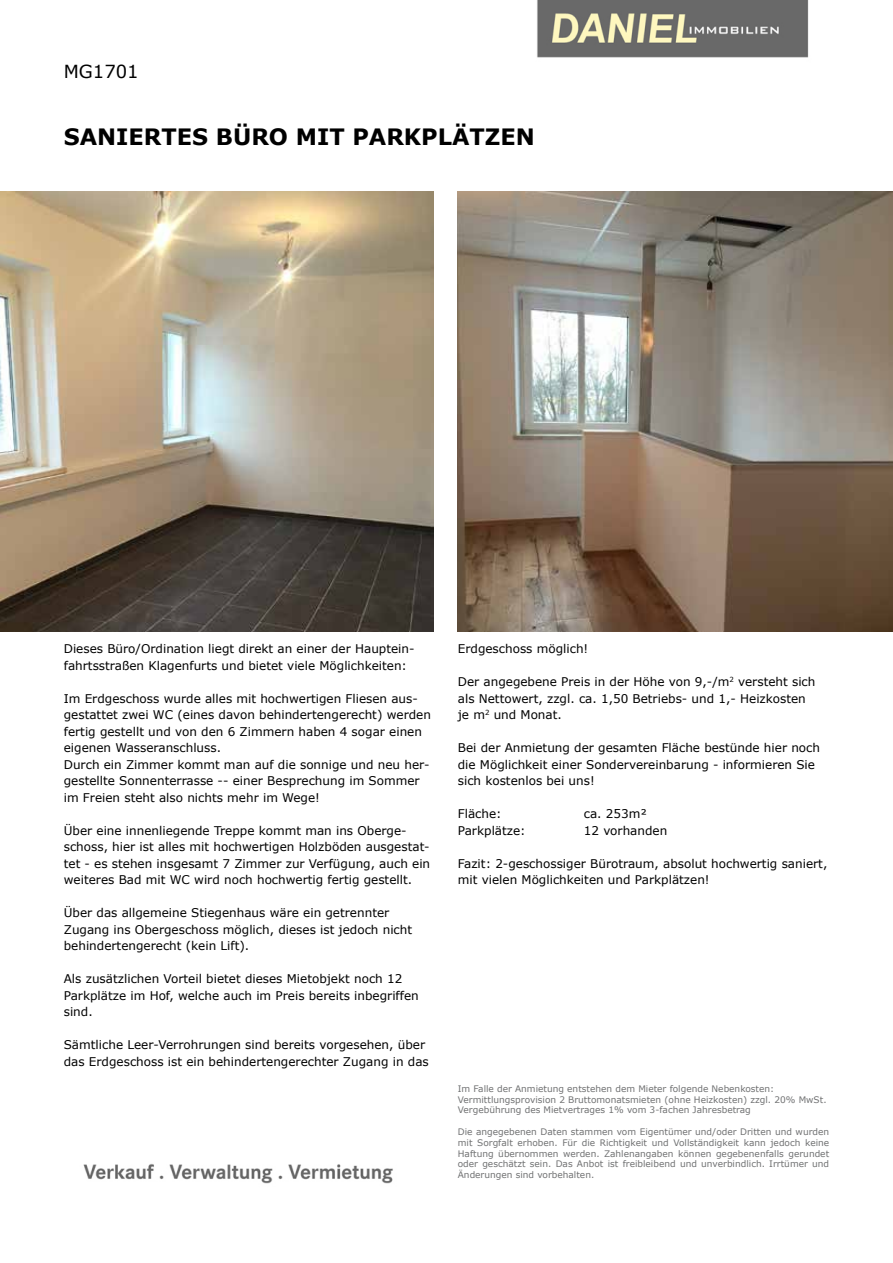
<style>
.page{position:relative;width:893px;height:1263px;background:#fff}
.page>*{position:absolute;margin:0;border:0;box-sizing:border-box;transform-origin:0 0}
.t1{font:700 22.5px "Verdana";color:#000}
.t2{font:18px "Verdana";color:#000}
.t3{font:12px/16.5px "Verdana";color:#000}
.t4{font:9px/10.8px "Verdana";color:#707172}
</style>
<div class="page">
<img style="left:1px;top:0;width:891px;height:1184px">
<div style="left:458px;top:631px;width:370px;height:482px;background:#fff"></div>
<img style="left:0;top:191px;width:434px;height:440px">
<img style="left:458px;top:191px;width:434px;height:440px">
<div style="left:458px;top:1085px;width:371px;height:126px;background:#fff"></div>
<h2 class="t2" style="left:64px;top:60px;width:76px">MG1701</h2>
<h1 class="t1" style="left:64px;top:122px;width:473px">SANIERTES BÜRO MIT PARKPLÄTZEN</h1>
<p class="t3" style="left:64px;top:641px;width:352px">Dieses Büro/Ordination liegt direkt an einer der Hauptein&shy;fahrtsstraßen Klagenfurts und bietet viele Möglichkeiten:</p>
<p class="t3" style="left:64px;top:690px;width:369px">Im Erdgeschoss wurde alles mit hochwertigen Fliesen aus&shy;gestattet zwei WC (eines davon behindertengerecht) werden fertig gestellt und von den 6 Zimmern haben 4 sogar einen eigenen Wasseranschluss.<br>Durch ein Zimmer kommt man auf die sonnige und neu her&shy;gestellte Sonnenterrasse -- einer Besprechung im Sommer im Freien steht also nichts mehr im Wege!</p>
<p class="t3" style="left:64px;top:822px;width:368px">Über eine innenliegende Treppe kommt man ins Oberge&shy;schoss, hier ist alles mit hochwertigen Holzböden ausgestat&shy;tet - es stehen insgesamt 7 Zimmer zur Verfügung, auch ein weiteres Bad mit WC wird noch hochwertig fertig gestellt.</p>
<p class="t3" style="left:64px;top:905px;width:350px">Über das allgemeine Stiegenhaus wäre ein getrennter<br>Zugang ins Obergeschoss möglich, dieses ist jedoch nicht behindertengerecht (kein Lift).</p>
<p class="t3" style="left:64px;top:971px;width:357px">Als zusätzlichen Vorteil bietet dieses Mietobjekt noch 12<br>Parkplätze im Hof, welche auch im Preis bereits inbegriffen sind.</p>
<p class="t3" style="left:64px;top:1037px;width:367px">Sämtliche Leer-Verrohrungen sind bereits vorgesehen, über das Erdgeschoss ist ein behindertengerechter Zugang in das</p>
<p class="t3" style="left:458px;top:641px;width:132px">Erdgeschoss möglich!</p>
<p class="t3" style="left:458px;top:674px;width:359px">Der angegebene Preis in der Höhe von 9,-/m<sup>2</sup> versteht sich als Nettowert, zzgl. ca. 1,50 Betriebs- und 1,- Heizkosten je m<sup>2</sup> und Monat.</p>
<p class="t3" style="left:458px;top:740px;width:364px">Bei der Anmietung der gesamten Fläche bestünde hier noch die Möglichkeit einer Sondervereinbarung - informieren Sie sich kostenlos bei uns!</p>
<p class="t3" style="left:458px;top:806px;width:45px">Fläche:</p>
<p class="t3" style="left:584px;top:806px;width:65px">ca. 253m²</p>
<p class="t3" style="left:458px;top:822px;width:69px">Parkplätze:</p>
<p class="t3" style="left:584px;top:822px;width:85px">12 vorhanden</p>
<p class="t3" style="left:458px;top:855px;width:371px">Fazit: 2-geschossiger Bürotraum, absolut hochwertig saniert, mit vielen Möglichkeiten und Parkplätzen!</p>
<p class="t4" style="left:458px;top:1083px;width:370px">Im Falle der Anmietung entstehen dem Mieter folgende Nebenkosten:<br>Vermittlungsprovision 2 Bruttomonatsmieten (ohne Heizkosten) zzgl. 20% MwSt.<br>Vergebührung des Mietvertrages 1% vom 3-fachen Jahresbetrag</p>
<p class="t4" style="left:458px;top:1126px;width:373px;text-align:justify">Die angegebenen Daten stammen vom Eigentümer und/oder Dritten und wurden mit Sorgfalt erhoben. Für die Richtigkeit und Vollständigkeit kann jedoch keine Haftung übernommen werden. Zahlenangaben können gegebenenfalls gerundet oder geschätzt sein. Das Anbot ist freibleibend und unverbindlich. Irrtümer und Änderungen sind vorbehalten.</p>
</div>
